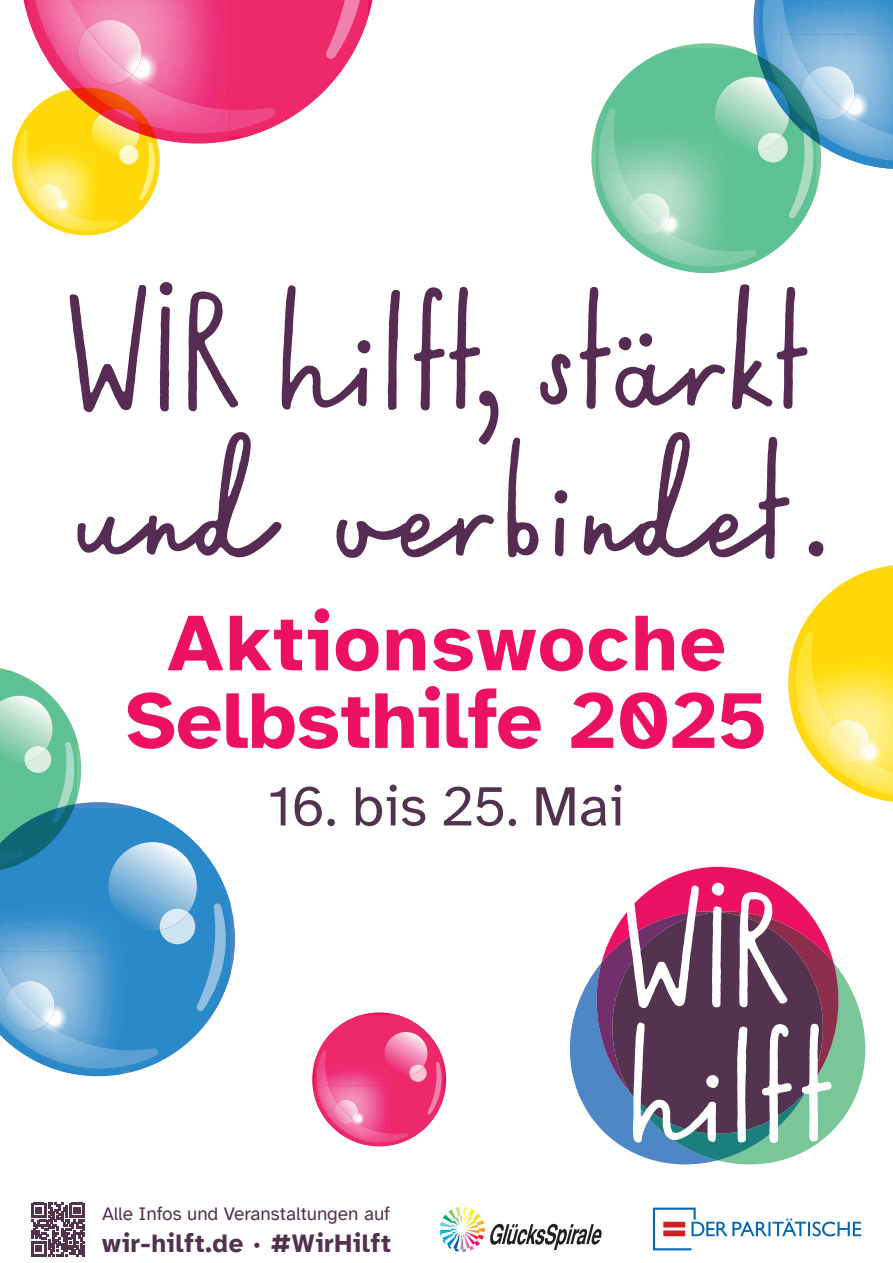
<style>
.page{position:relative;width:893px;height:1263px;background:#fff}
.page>*{position:absolute;margin:0;border:0;box-sizing:border-box;transform-origin:0 0}
.t1{font:700 81.6px/77.6px "Atkinson Hyperlegible";color:#ec1163;text-align:center}
.t2{font:57.15px "Atkinson Hyperlegible";color:#52334f}
.t3{font:700 25.95px "Atkinson Hyperlegible";letter-spacing:.03em;color:#52334f}
.t4{font:19.05px "Atkinson Hyperlegible";color:#52334f}
</style>
<div class="page">
<svg style="left:570px;top:867px;width:295px;height:297px"></svg>
<svg style="left:282px;top:285px;width:88px;height:125px"></svg>
<svg style="left:388px;top:290px;width:12px;height:120px"></svg>
<svg style="left:414px;top:287px;width:84px;height:158px"></svg>
<svg style="left:540px;top:354px;width:31px;height:51px"></svg>
<svg style="left:580px;top:287px;width:145px;height:122px"></svg>
<svg style="left:732px;top:284px;width:75px;height:125px"></svg>
<svg style="left:77px;top:432px;width:204px;height:125px"></svg>
<svg style="left:336px;top:514px;width:158px;height:44px"></svg>
<svg style="left:507px;top:438px;width:32px;height:119px"></svg>
<svg style="left:555px;top:490px;width:12px;height:13px"></svg>
<svg style="left:555px;top:518px;width:9px;height:38px"></svg>
<svg style="left:70px;top:285px;width:76px;height:128px"></svg>
<svg style="left:160px;top:306px;width:10px;height:105px"></svg>
<svg style="left:188px;top:291px;width:50px;height:120px"></svg>
<svg style="left:160px;top:282px;width:13px;height:13px"></svg>
<svg style="left:584px;top:432px;width:309px;height:370px"></svg>
<img style="left:811px;top:796px;width:74px;height:2px">
<img style="left:811px;top:694px;width:82px;height:102px">
<img style="left:833px;top:720px;width:36px;height:37px">
<img style="left:826px;top:726px;width:37px;height:37px">
<img style="left:72px;top:234px;width:27px;height:1px">
<svg style="left:14px;top:128px;width:144px;height:106px"></svg>
<img style="left:26px;top:231px;width:46px;height:2px">
<img style="left:26px;top:168px;width:73px;height:63px">
<img style="left:139px;top:157px;width:17px;height:43px">
<img style="left:119px;top:157px;width:19px;height:7px">
<img style="left:40px;top:184px;width:23px;height:23px">
<img style="left:36px;top:188px;width:23px;height:23px">
<img style="left:596px;top:48px;width:222px;height:221px">
<img style="left:598px;top:109px;width:160px;height:156px">
<img style="left:685px;top:267px;width:42px;height:2px">
<img style="left:676px;top:269px;width:51px;height:4px">
<img style="left:685px;top:269px;width:42px;height:2px">
<img style="left:613px;top:267px;width:72px;height:2px">
<img style="left:613px;top:168px;width:114px;height:99px">
<img style="left:788px;top:181px;width:27px;height:37px">
<img style="left:713px;top:77px;width:40px;height:74px">
<img style="left:635px;top:193px;width:35px;height:36px">
<img style="left:628px;top:199px;width:36px;height:36px">
<svg style="left:0;top:668px;width:81px;height:127px"></svg>
<img style="left:0;top:670px;width:78px;height:132px">
<img style="left:52px;top:742px;width:24px;height:60px">
<img style="left:0;top:696px;width:54px;height:66px">
<img style="left:25px;top:749px;width:26px;height:24px">
<img style="left:24px;top:746px;width:22px;height:16px">
<img style="left:781px;top:169px;width:40px;height:12px">
<svg style="left:753px;top:0;width:140px;height:169px;background:#71b1cb"></svg>
<img style="left:781px;top:161px;width:93px;height:3px">
<img style="left:781px;top:34px;width:112px;height:127px">
<img style="left:809px;top:66px;width:45px;height:46px">
<img style="left:801px;top:74px;width:45px;height:46px">
<svg style="left:0;top:802px;width:235px;height:272px"></svg>
<img style="left:0;top:808px;width:231px;height:263px">
<img style="left:0;top:880px;width:159px;height:186px">
<img style="left:0;top:1068px;width:122px;height:9px">
<img style="left:60px;top:1071px;width:62px;height:5px">
<img style="left:72px;top:1071px;width:50px;height:2px">
<img style="left:0;top:1068px;width:72px;height:3px">
<img style="left:0;top:951px;width:122px;height:117px">
<img style="left:196px;top:903px;width:31px;height:108px">
<img style="left:107px;top:842px;width:92px;height:88px">
<img style="left:160px;top:912px;width:35px;height:32px">
<img style="left:160px;top:909px;width:28px;height:21px">
<img style="left:13px;top:981px;width:42px;height:42px">
<img style="left:5px;top:988px;width:42px;height:42px">
<svg style="left:20px;top:0;width:353px;height:143px"></svg>
<svg style="left:24px;top:0;width:348px;height:137px"></svg>
<img style="left:27px;top:0;width:341px;height:137px">
<img style="left:35px;top:0;width:243px;height:131px">
<img style="left:54px;top:133px;width:175px;height:24px">
<img style="left:149px;top:137px;width:80px;height:6px">
<img style="left:165px;top:137px;width:64px;height:3px">
<img style="left:54px;top:133px;width:111px;height:4px">
<img style="left:54px;top:0;width:175px;height:133px">
<img style="left:325px;top:0;width:35px;height:59px">
<img style="left:87px;top:20px;width:55px;height:55px">
<img style="left:77px;top:29px;width:55px;height:55px">
<img style="left:366px;top:1145px;width:25px;height:1px">
<svg style="left:314px;top:1014px;width:131px;height:131px"></svg>
<img style="left:325px;top:1142px;width:42px;height:2px">
<img style="left:325px;top:1085px;width:66px;height:57px">
<img style="left:427px;top:1062px;width:15px;height:52px">
<img style="left:383px;top:1032px;width:45px;height:43px">
<img style="left:409px;top:1066px;width:18px;height:16px">
<img style="left:409px;top:1064px;width:14px;height:11px">
<img style="left:337px;top:1100px;width:21px;height:20px">
<img style="left:334px;top:1103px;width:20px;height:21px">
<svg style="left:31px;top:1202px;width:53px;height:54px"></svg>
<svg style="left:653px;top:1207px;width:208px;height:43px"></svg>
<svg style="left:440px;top:1207px;width:162px;height:45px"></svg>
<div style="left:511px;top:1208px;width:71px;height:12px;background:#fff"></div>
<p class="t1" style="left:126px;top:604px;width:643px">Aktionswoche<br>Selbsthilfe 2025</p>
<p class="t2" style="left:268px;top:775px;width:358px">16. bis 25. Mai</p>
<p class="t4" style="left:102px;top:1203px;width:290px">Alle Infos und Veranstaltungen auf</p>
<p class="t3" style="left:102px;top:1228px;width:290px">wir-hilft.de · #WirHilft</p>
</div>
